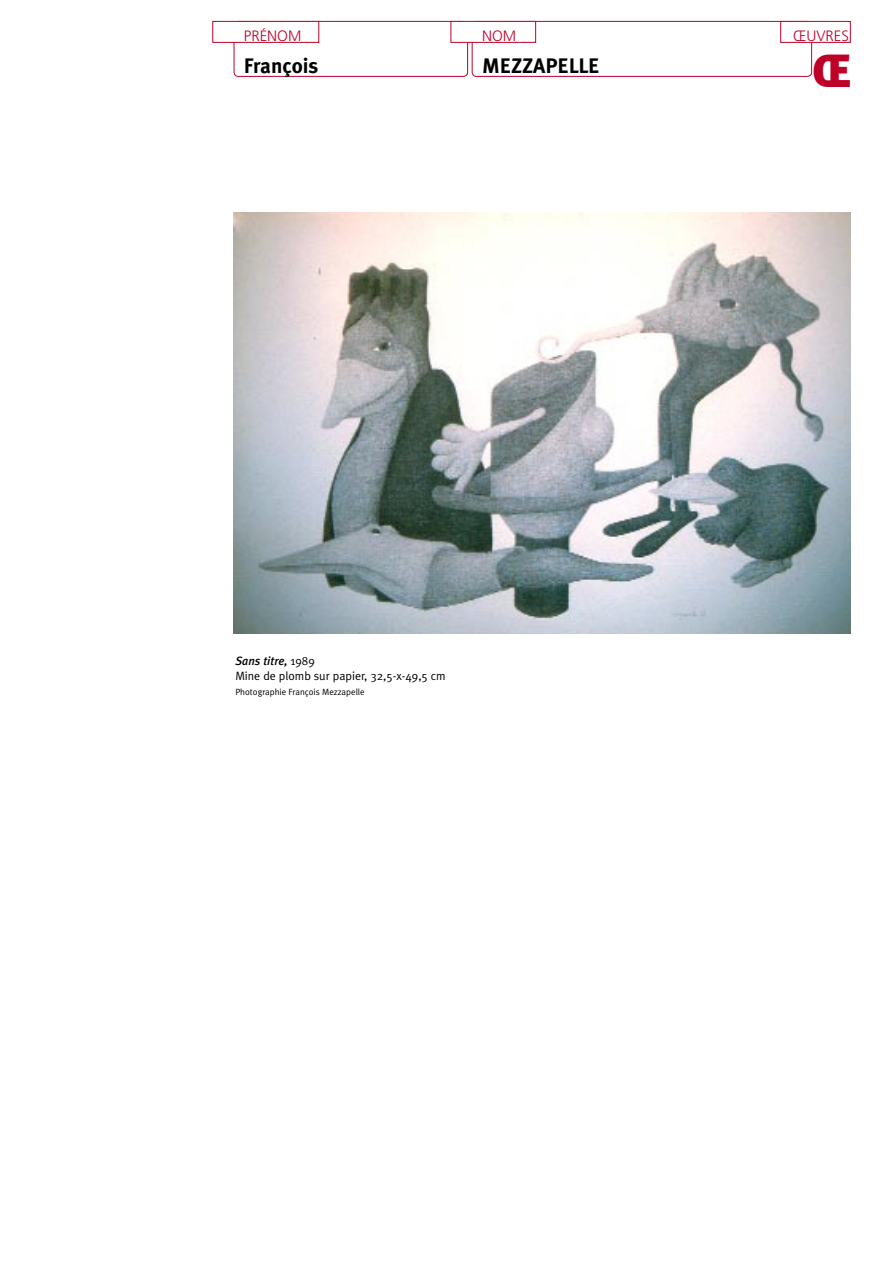
<style>
.page{position:relative;width:893px;height:1263px;background:#fff}
.page>*{position:absolute;margin:0;border:0;box-sizing:border-box;transform-origin:0 0}
.t1{font:900 46.5px "Meta Plus";color:#be0027}
.t2{font:700 21px "Meta Plus";color:#000}
.t3{font:300 15px "Frutiger";color:#be0027}
.Méta_8{font:12px "Meta Plus Normal";color:#000}
.Méta_8-2{font:italic 500 12px "Meta Plus";color:#000}
.Méta_8-3{font:9px "Meta Plus Normal";color:#000}
.s1{font-family:"Meta Plus Normal";font-weight:400;font-style:normal}
</style>
<div class="page">
<img style="left:234px;top:213px;width:616px;height:421px">
<div style="left:213px;top:21px;width:106px;height:22px;border:1px solid #be0027"></div>
<svg style="left:234px;top:21px;width:578px;height:55px"></svg>
<div style="left:451px;top:21px;width:85px;height:21px;background:#fff"></div>
<div style="left:451px;top:21px;width:85px;height:22px;border:1px solid #be0027"></div>
<div style="left:781px;top:21px;width:69px;height:21px;background:#fff"></div>
<div style="left:780px;top:21px;width:70px;height:22px;border:1px solid #be0027"></div>
<p class="t3" style="left:244px;top:27px;width:59px">PRÉNOM</p>
<p class="t3" style="left:482px;top:27px;width:36px">NOM</p>
<p class="t3" style="left:793px;top:27px;width:57px">ŒUVRES</p>
<p class="t2" style="left:244px;top:53px;width:76px">François</p>
<p class="t1" style="left:813px;top:43px;width:41px">Œ</p>
<p class="t2" style="left:482px;top:53px;width:119px">MEZZAPELLE</p>
<p class="Méta_8-2" style="left:235px;top:653px;width:81px">Sans titre, <span class="s1">1989</span></p>
<p class="Méta_8" style="left:235px;top:668px;width:212px">Mine de plomb sur papier, 32,5-x-49,5 cm</p>
<p class="Méta_8-3" style="left:235px;top:686px;width:131px">Photographie François Mezzapelle</p>
</div>
